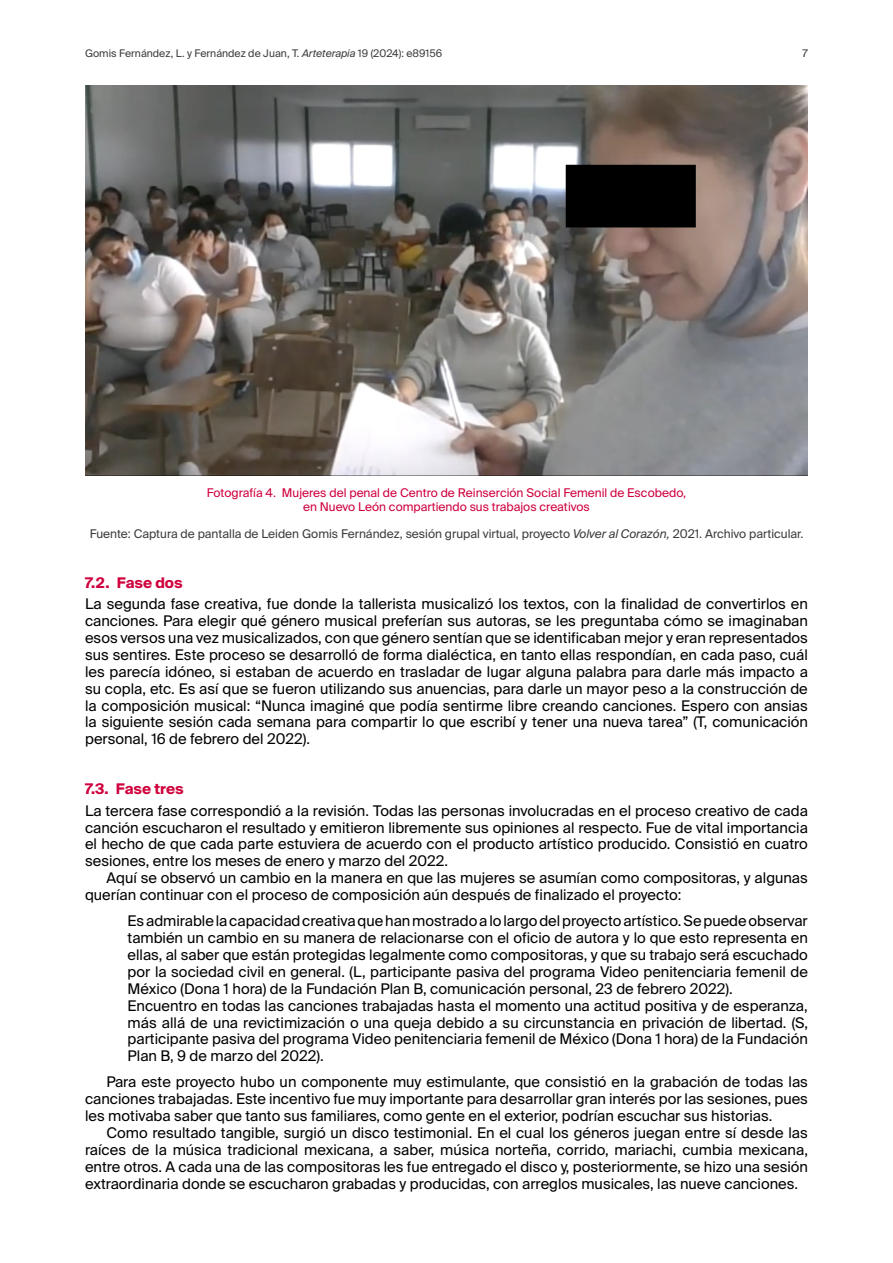
<style>
.page{position:relative;width:893px;height:1263px;background:#fff}
.page>*{position:absolute;margin:0;border:0;box-sizing:border-box;transform-origin:0 0}
.Normal_1er_parr{font:14.7px/17px "Suisse Intl";color:#000;text-align:justify}
.Citas{font:14.7px/17px "Suisse Intl";color:#000;text-align:justify}
.Epigrafe_2_Nivel_ES{font:700 14.7px "Suisse Intl";color:#cf003d}
.Título_elemento{font:12px/14px "Suisse Intl";color:#cf003d;text-align:center}
.Pie_elemento{font:12px "Suisse Intl";color:#3c3c3b}
.t1{font:10.5px "Suisse Intl";color:#3c3c3b}
.s1{font-style:italic}
</style>
<div class="page">
<img style="left:85px;top:85px;width:723px;height:390px">
<p class="t1" style="left:85px;top:47px;width:359px">Gomis Fernández, L. y Fernández de Juan, T. <span class="s1">Arteterapia</span> 19 (2024): e89156</p>
<p class="t1" style="left:802px;top:47px;width:7px">7</p>
<p class="Título_elemento" style="left:207px;top:486px;width:481px">Fotografía 4. Mujeres del penal de Centro de Reinserción Social Femenil de Escobedo, en Nuevo León compartiendo sus trabajos creativos</p>
<p class="Pie_elemento" style="left:90px;top:526px;width:715px">Fuente: Captura de pantalla de Leiden Gomis Fernández, sesión grupal virtual, proyecto <span class="s1">Volver al Corazón,</span> 2021. Archivo particular.</p>
<p class="Epigrafe_2_Nivel_ES" style="left:85px;top:574px;width:99px">7.2. Fase dos</p>
<p class="Normal_1er_parr" style="left:85px;top:595px;width:724px">La segunda fase creativa, fue donde la tallerista musicalizó los textos, con la finalidad de convertirlos en canciones. Para elegir qué género musical preferían sus autoras, se les preguntaba cómo se imaginaban esos versos una vez musicalizados, con que género sentían que se identificaban mejor y eran representados sus sentires. Este proceso se desarrolló de forma dialéctica, en tanto ellas respondían, en cada paso, cuál les parecía idóneo, si estaban de acuerdo en trasladar de lugar alguna palabra para darle más impacto a su copla, etc. Es así que se fueron utilizando sus anuencias, para darle un mayor peso a la construcción de la composición musical: “Nunca imaginé que podía sentirme libre creando canciones. Espero con ansias la siguiente sesión cada semana para compartir lo que escribí y tener una nueva tarea” (T, comunicación personal, 16 de febrero del 2022).</p>
<p class="Epigrafe_2_Nivel_ES" style="left:85px;top:781px;width:100px">7.3. Fase tres</p>
<p class="Normal_1er_parr" style="left:85px;top:802px;width:724px">La tercera fase correspondió a la revisión. Todas las personas involucradas en el proceso creativo de cada canción escucharon el resultado y emitieron libremente sus opiniones al respecto. Fue de vital importancia el hecho de que cada parte estuviera de acuerdo con el producto artístico producido. Consistió en cuatro sesiones, entre los meses de enero y marzo del 2022.</p>
<p class="Normal_1er_parr" style="left:85px;top:870px;width:724px;text-indent:21px">Aquí se observó un cambio en la manera en que las mujeres se asumían como compositoras, y algunas querían continuar con el proceso de composición aún después de finalizado el proyecto:</p>
<p class="Citas" style="left:128px;top:912px;width:682px">Es admirable la capacidad creativa que han mostrado a lo largo del proyecto artístico. Se puede observar también un cambio en su manera de relacionarse con el oficio de autora y lo que esto representa en ellas, al saber que están protegidas legalmente como compositoras, y que su trabajo será escuchado por la sociedad civil en general. (L, participante pasiva del programa Video penitenciaria femenil de México (Dona 1 hora) de la Fundación Plan B, comunicación personal, 23 de febrero 2022).</p>
<p class="Citas" style="left:128px;top:997px;width:682px">Encuentro en todas las canciones trabajadas hasta el momento una actitud positiva y de esperanza, más allá de una revictimización o una queja debido a su circunstancia en privación de libertad. (S, participante pasiva del programa Video penitenciaria femenil de México (Dona 1 hora) de la Fundación Plan B, 9 de marzo del 2022).</p>
<p class="Normal_1er_parr" style="left:85px;top:1073px;width:724px;text-indent:21px">Para este proyecto hubo un componente muy estimulante, que consistió en la grabación de todas las canciones trabajadas. Este incentivo fue muy importante para desarrollar gran interés por las sesiones, pues les motivaba saber que tanto sus familiares, como gente en el exterior, podrían escuchar sus historias.</p>
<p class="Normal_1er_parr" style="left:85px;top:1124px;width:724px;text-indent:21px">Como resultado tangible, surgió un disco testimonial. En el cual los géneros juegan entre sí desde las raíces de la música tradicional mexicana, a saber, música norteña, corrido, mariachi, cumbia mexicana, entre otros. A cada una de las compositoras les fue entregado el disco y, posteriormente, se hizo una sesión extraordinaria donde se escucharon grabadas y producidas, con arreglos musicales, las nueve canciones.</p>
</div>
